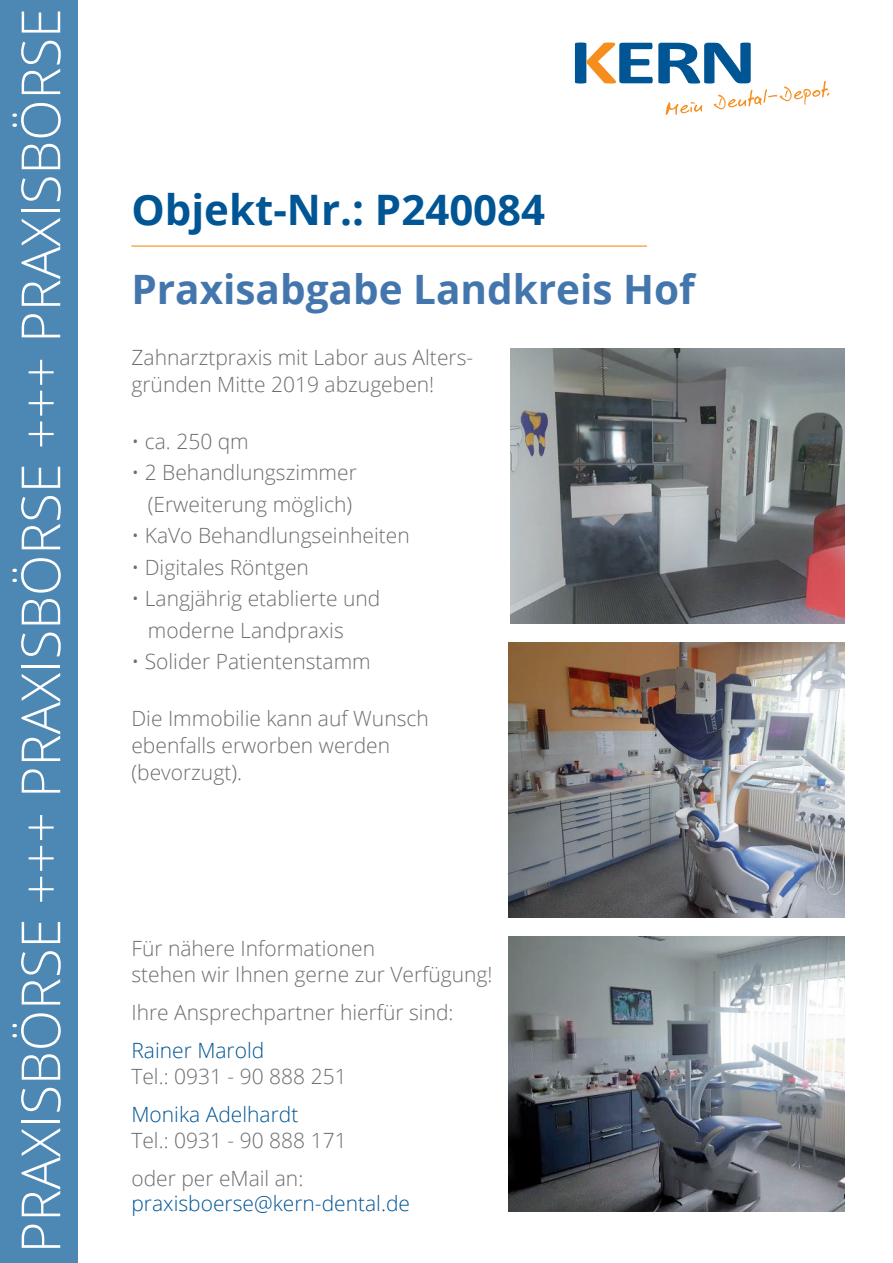
<style>
.page{position:relative;width:893px;height:1263px;background:#fff}
.page>*{position:absolute;margin:0;border:0;box-sizing:border-box;transform-origin:0 0}
.t1{font:300 54px "Open Sans";color:#fff}
.t2{font:700 42px "Open Sans";color:#005595}
.t3{font:700 40.5px "Open Sans";color:#4476ae}
.t4{font:300 21px/27px "Open Sans";color:#6c6d70}
.t5{font:300 21px "Open Sans";color:#005595}
</style>
<div class="page">
<div style="left:0;top:0;width:78px;height:1263px;background:#4d88b5"></div>
<svg style="left:575px;top:43px;width:254px;height:72px"></svg>
<hr style="left:131px;top:245px;width:516px;height:2px;background:#f68e1e">
<img style="left:510px;top:349px;width:334px;height:274px">
<img style="left:509px;top:643px;width:335px;height:274px">
<img style="left:509px;top:937px;width:335px;height:274px">
<h1 class="t1" style="left:4px;top:1253px;width:1246px;rotate:-90deg">PRAXISBÖRSE +++ PRAXISBÖRSE +++ PRAXISBÖRSE</h1>
<h2 class="t2" style="left:131px;top:180px;width:415px">Objekt-Nr.: P240084</h2>
<h3 class="t3" style="left:131px;top:261px;width:565px">Praxisabgabe Landkreis Hof</h3>
<p class="t4" style="left:131px;top:343px;width:343px">Zahnarztpraxis mit Labor aus Alters&shy;gründen Mitte 2019 abzugeben!</p>
<p class="t4" style="left:131px;top:427px;width:119px">• ca. 250 qm</p>
<p class="t4" style="left:131px;top:456px;width:227px;line-height:31.5px;text-align:center">• 2 Behandlungszimmer (Erweiterung möglich)</p>
<p class="t4" style="left:131px;top:522px;width:280px">• KaVo Behandlungseinheiten</p>
<p class="t4" style="left:131px;top:553px;width:179px">• Digitales Röntgen</p>
<p class="t4" style="left:148px;top:582px;width:234px;line-height:31.5px;text-indent:-16px">• Langjährig etablierte und moderne Landpraxis</p>
<p class="t4" style="left:131px;top:648px;width:241px">• Solider Patientenstamm</p>
<p class="t4" style="left:131px;top:704px;width:299px">Die Immobilie kann auf Wunsch ebenfalls erworben werden (bevorzugt).</p>
<p class="t4" style="left:131px;top:935px;width:363px;line-height:25.5px">Für nähere Informationen<br>stehen wir Ihnen gerne zur Verfügung!</p>
<p class="t4" style="left:131px;top:998px;width:324px">Ihre Ansprechpartner hierfür sind:</p>
<p class="t5" style="left:131px;top:1036px;width:134px">Rainer Marold</p>
<p class="t4" style="left:131px;top:1062px;width:217px">Tel.: 0931 - 90 888 251</p>
<p class="t5" style="left:131px;top:1100px;width:168px">Monika Adelhardt</p>
<p class="t4" style="left:131px;top:1120px;width:217px;line-height:38.2px">Tel.: 0931 - 90 888 171 oder per eMail an:</p>
<p class="t5" style="left:131px;top:1189px;width:280px">praxisboerse@kern-dental.de</p>
</div>
